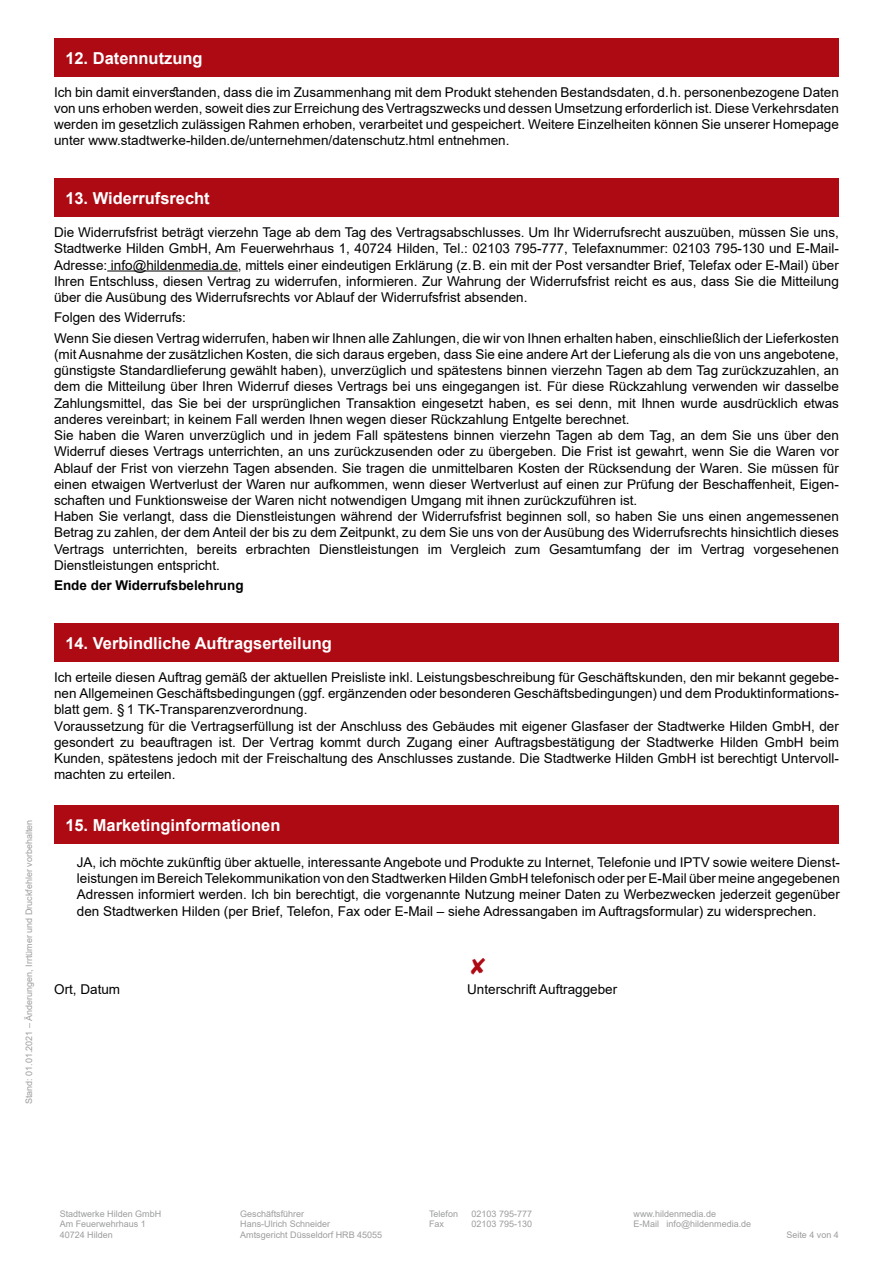
<style>
.page{position:relative;width:893px;height:1263px;background:#fff}
.page>*{position:absolute;margin:0;border:0;box-sizing:border-box;transform-origin:0 0}
.t1{font:700 16.5px "Arial";color:#fff}
.t2{font:13.5px/16.2px "Arial";color:#000;text-align:justify}
.t3{font:700 13.5px "Arial";color:#000}
.t4{font:9px/10.4px "Arial";color:#9c9d9d}
</style>
<div class="page">
<div style="left:54px;top:38px;width:785px;height:39px;background:#ae0a14"></div>
<div style="left:54px;top:178px;width:785px;height:39px;background:#ae0a14"></div>
<hr style="left:107px;top:270px;width:131px;height:1px;background:#000">
<div style="left:54px;top:806px;width:785px;height:38px;background:#ae0a14"></div>
<div style="left:54px;top:623px;width:785px;height:38px;background:#ae0a14"></div>
<p class="t1" style="left:65px;top:46px;width:139px">12. Datennutzung</p>
<p class="t2" style="left:54px;top:84px;width:786px">Ich bin damit einverstanden, dass die im Zusammenhang mit dem Produkt stehenden Bestandsdaten, d.h. personenbezogene Daten von uns erhoben werden, soweit dies zur Erreichung des Vertragszwecks und dessen Umsetzung erforderlich ist. Diese Verkehrsdaten werden im gesetzlich zulässigen Rahmen erhoben, verarbeitet und gespeichert. Weitere Einzelheiten können Sie unserer Homepage unter www.stadtwerke-hilden.de/unternehmen/datenschutz.html entnehmen.</p>
<p class="t1" style="left:65px;top:187px;width:146px">13. Widerrufsrecht</p>
<p class="t2" style="left:54px;top:224px;width:786px">Die Widerrufsfrist beträgt vierzehn Tage ab dem Tag des Vertragsabschlusses. Um Ihr Widerrufsrecht auszuüben, müssen Sie uns, Stadtwerke Hilden GmbH, Am Feuerwehrhaus 1, 40724 Hilden, Tel.: 02103 795-777, Telefaxnummer: 02103 795-130 und E-Mail-Adresse: info@hildenmedia.de, mittels einer eindeutigen Erklärung (z.B. ein mit der Post versandter Brief, Telefax oder E-Mail) über Ihren Entschluss, diesen Vertrag zu widerrufen, informieren. Zur Wahrung der Widerrufsfrist reicht es aus, dass Sie die Mitteilung über die Ausübung des Widerrufsrechts vor Ablauf der Widerrufsfrist absenden.</p>
<p class="t2" style="left:54px;top:307px;width:786px;line-height:20.4px">Folgen des Widerrufs:<br>Wenn Sie diesen Vertrag widerrufen, haben wir Ihnen alle Zahlungen, die wir von Ihnen erhalten haben, einschließlich der Lieferkosten</p>
<p class="t2" style="left:54px;top:346px;width:786px;text-align:left">(mit Ausnahme der zusätzlichen Kosten, die sich daraus ergeben, dass Sie eine andere Art der Lieferung als die von uns angebotene, günstigste Standardlieferung gewählt haben), unverzüglich und spätestens binnen vierzehn Tagen ab dem Tag zurückzuzahlen, an dem die Mitteilung über Ihren Widerruf dieses Vertrags bei uns eingegangen ist. Für diese Rückzahlung verwenden wir dasselbe Zahlungsmittel, das Sie bei der ursprünglichen Transaktion eingesetzt haben, es sei denn, mit Ihnen wurde ausdrücklich etwas anderes vereinbart; in keinem Fall werden Ihnen wegen dieser Rückzahlung Entgelte berechnet.<br>Sie haben die Waren unverzüglich und in jedem Fall spätestens binnen vierzehn Tagen ab dem Tag, an dem Sie uns über den Widerruf dieses Vertrags unterrichten, an uns zurückzusenden oder zu übergeben. Die Frist ist gewahrt, wenn Sie die Waren vor Ablauf der Frist von vierzehn Tagen absenden. Sie tragen die unmittelbaren Kosten der Rücksendung der Waren. Sie müssen für einen etwaigen Wertverlust der Waren nur aufkommen, wenn dieser Wertverlust auf einen zur Prüfung der Beschaffenheit, Eigen&shy;schaften und Funktionsweise der Waren nicht notwendigen Umgang mit ihnen zurückzuführen ist.<br>Haben Sie verlangt, dass die Dienstleistungen während der Widerrufsfrist beginnen soll, so haben Sie uns einen angemessenen Betrag zu zahlen, der dem Anteil der bis zu dem Zeitpunkt, zu dem Sie uns von der Ausübung des Widerrufsrechts hinsichtlich dieses Vertrags unterrichten, bereits erbrachten Dienstleistungen im Vergleich zum Gesamtumfang der im Vertrag vorgesehenen Dienstleistungen entspricht.</p>
<p class="t3" style="left:54px;top:576px;width:191px">Ende der Widerrufsbelehrung</p>
<p class="t1" style="left:65px;top:631px;width:268px">14. Verbindliche Auftragserteilung</p>
<p class="t2" style="left:54px;top:669px;width:786px;text-align:left">Ich erteile diesen Auftrag gemäß der aktuellen Preisliste inkl. Leistungsbeschreibung für Geschäftskunden, den mir bekannt gegebe&shy;nen Allgemeinen Geschäftsbedingungen (ggf. ergänzenden oder besonderen Geschäftsbedingungen) und dem Produktinformations&shy;blatt gem. § 1 TK-Transparenzverordnung.<br>Voraussetzung für die Vertragserfüllung ist der Anschluss des Gebäudes mit eigener Glasfaser der Stadtwerke Hilden GmbH, der gesondert zu beauftragen ist. Der Vertrag kommt durch Zugang einer Auftragsbestätigung der Stadtwerke Hilden GmbH beim Kunden, spätestens jedoch mit der Freischaltung des Anschlusses zustande. Die Stadtwerke Hilden GmbH ist berechtigt Untervoll&shy;machten zu erteilen.</p>
<p class="t4" style="left:24px;top:1104px;width:286px;rotate:-90deg">Stand: 01.01.2021 – Änderungen, Irrtümer und Druckfehler vorbehalten</p>
<p class="t1" style="left:65px;top:814px;width:217px">15. Marketinginformationen</p>
<p class="t2" style="left:77px;top:854px;width:764px">JA, ich möchte zukünftig über aktuelle, interessante Angebote und Produkte zu Internet, Telefonie und IPTV sowie weitere Dienst&shy;leistungen im Bereich Telekommunikation von den Stadtwerken Hilden GmbH telefonisch oder per E-Mail über meine angegebenen Adressen informiert werden. Ich bin berechtigt, die vorgenannte Nutzung meiner Daten zu Werbezwecken jederzeit gegenüber den Stadtwerken Hilden (per Brief, Telefon, Fax oder E-Mail – siehe Adressangaben im Auftragsformular) zu widersprechen.</p>
<p class="t2" style="left:54px;top:981px;width:68px">Ort, Datum</p>
<p class="t2" style="left:467px;top:981px;width:152px">Unterschrift Auftraggeber</p>
<p class="t4" style="left:60px;top:1208px;width:103px">Stadtwerke Hilden GmbH<br>Am Feuerwehrhaus 1<br>40724 Hilden</p>
<p class="t4" style="left:240px;top:1208px;width:144px">Geschäftsführer<br>Hans-Ulrich Schneider<br>Amtsgericht Düsseldorf HRB 45055</p>
<p class="t4" style="left:429px;top:1208px;width:31px">Telefon</p>
<p class="t4" style="left:472px;top:1208px;width:62px">02103 795-777</p>
<p class="t4" style="left:429px;top:1219px;width:17px">Fax</p>
<p class="t4" style="left:472px;top:1219px;width:62px">02103 795-130</p>
<p class="t4" style="left:634px;top:1208px;width:119px">www.hildenmedia.de<br>E-Mail info@hildenmedia.de</p>
<p class="t4" style="left:786px;top:1229px;width:54px">Seite 4 von 4</p>
</div>
